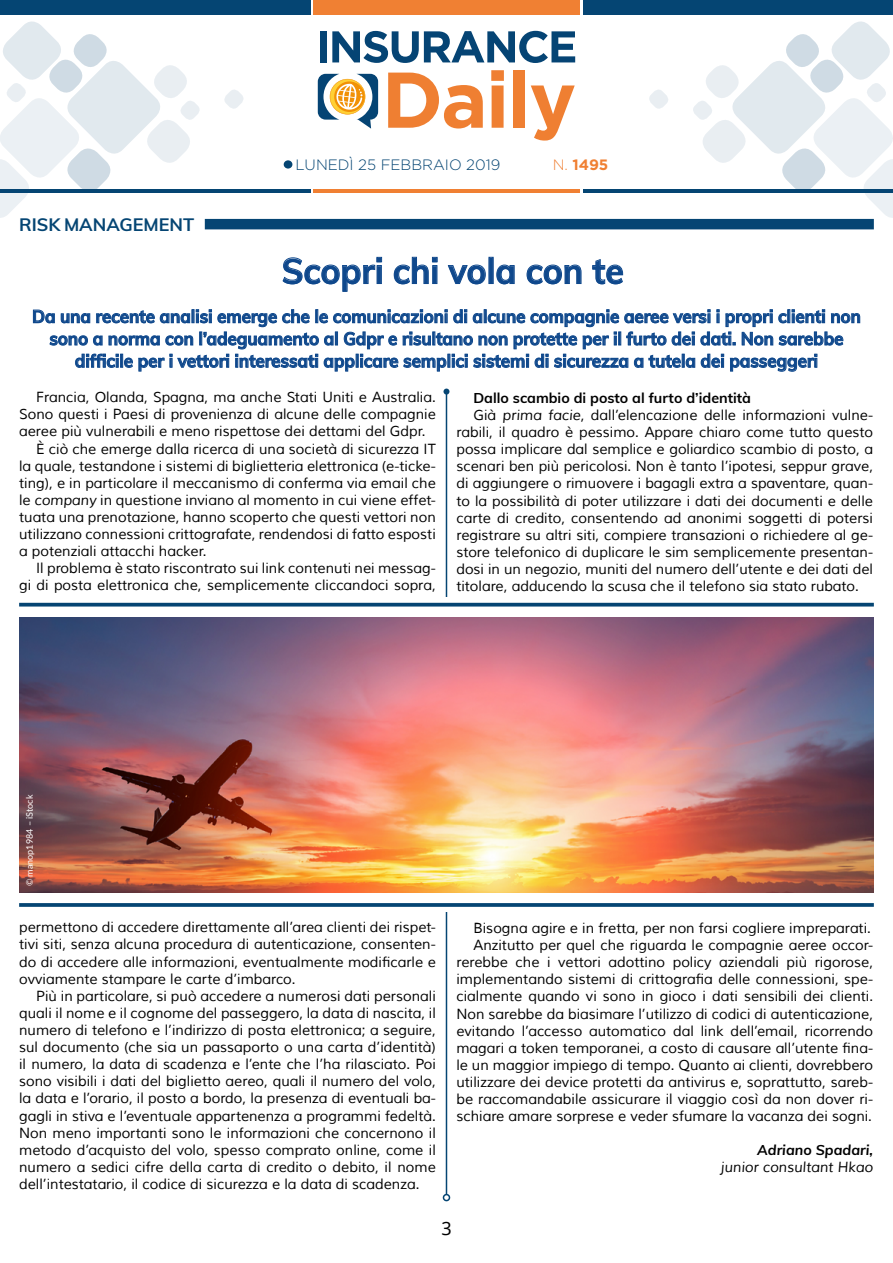
<style>
.page{position:relative;width:893px;height:1263px;background:#fff}
.page>*{position:absolute;margin:0;border:0;box-sizing:border-box;transform-origin:0 0}
.t1{font:700 35.7px "Muli";color:#0f488c;scale:.95 1}
.t2{font:700 18px "Muli";color:#054573}
.t3{font:18px "Noto Sans";color:#000}
.t4{font:700 17.85px/22.4px "Muli";color:#0f488c;text-align:center;scale:.95 1}
.t5{font:300 15px "Gotham";color:#054573}
.t6{font:700 15px "Gotham";color:#f08033}
.t7{font:14.25px/17.1px "Muli";color:#000;text-align:justify}
.t8{font:700 14.25px "Muli";color:#000}
.t9{font:italic 14.25px "Muli";color:#000}
.t10{font:italic 700 14.25px "Muli";color:#000}
.t11{font:9px "Lato";color:#fff}
.s1{font-weight:300}
.s2{font-style:italic}
</style>
<div class="page">
<div style="left:0;top:0;width:310px;height:15px;background:#054573"></div>
<div style="left:313px;top:0;width:266px;height:15px;background:#f08033"></div>
<hr style="left:0;top:189px;width:310px;height:3px;background:#054573">
<hr style="left:313px;top:189px;width:266px;height:3px;background:#f08033">
<div style="left:284px;top:160px;width:8px;height:9px;background:#054573;border-radius:50%"></div>
<svg style="left:649px;top:90px;width:19px;height:19px"></svg>
<svg style="left:224px;top:90px;width:20px;height:19px"></svg>
<svg style="left:691px;top:21px;width:202px;height:198px"></svg>
<svg style="left:0;top:21px;width:202px;height:197px"></svg>
<svg style="left:318px;top:74px;width:60px;height:55px"></svg>
<svg style="left:388px;top:73px;width:95px;height:56px"></svg>
<svg style="left:491px;top:70px;width:13px;height:58px"></svg>
<div style="left:513px;top:70px;width:12px;height:58px;background:#ef7f32"></div>
<svg style="left:531px;top:85px;width:44px;height:56px"></svg>
<div style="left:320px;top:31px;width:6px;height:31px;background:#054474"></div>
<svg style="left:332px;top:31px;width:243px;height:32px"></svg>
<hr style="left:583px;top:189px;width:310px;height:3px;background:#054573">
<div style="left:583px;top:0;width:310px;height:15px;background:#054573"></div>
<div style="left:205px;top:219px;width:669px;height:10px;background:#054573"></div>
<svg style="left:282px;top:257px;width:100px;height:35px"></svg>
<svg style="left:394px;top:257px;width:43px;height:28px"></svg>
<svg style="left:447px;top:264px;width:39px;height:21px"></svg>
<svg style="left:496px;top:264px;width:19px;height:21px"></svg>
<svg style="left:526px;top:264px;width:56px;height:21px"></svg>
<svg style="left:592px;top:259px;width:31px;height:26px"></svg>
<svg style="left:33px;top:309px;width:827px;height:63px"></svg>
<hr style="left:446px;top:392px;width:1px;height:802px;background:#054573">
<svg style="left:443px;top:389px;width:6px;height:6px"></svg>
<div style="left:443px;top:1194px;width:7px;height:7px;border:2px solid #054573;border-radius:50%"></div>
<div style="left:19px;top:597px;width:855px;height:315px;background:#fff"></div>
<hr style="left:19px;top:603px;width:855px;height:3px;background:#054573">
<svg style="left:19px;top:903px;width:855px;height:4px;background:#14507b"></svg>
<img style="left:19px;top:617px;width:855px;height:275px">
<p class="t2" style="left:19px;top:211px;width:177px">RISK MANAGEMENT</p>
<p class="t5" style="left:296px;top:157px;width:206px">LUNEDÌ 25 FEBBRAIO 2019</p>
<p class="t6" style="left:553px;top:156px;width:57px"><span class="s1">N.</span> 1495</p>
<h1 class="t1" style="left:282px;top:245px;width:362px">Scopri chi vola con te</h1>
<p class="t4" style="left:32px;top:304px;width:874px">Da una recente analisi emerge che le comunicazioni di alcune compagnie aeree versi i propri clienti non sono a norma con l’adeguamento al Gdpr e risultano non protette per il furto dei dati. Non sarebbe difficile per i vettori interessati applicare semplici sistemi di sicurezza a tutela dei passeggeri</p>
<p class="t7" style="left:36px;top:389px;width:401px">Francia, Olanda, Spagna, ma anche Stati Uniti e Australia.</p>
<p class="t7" style="left:19px;top:406px;width:418px">Sono questi i Paesi di provenienza di alcune delle compagnie</p>
<p class="t7" style="left:19px;top:423px;width:408px">aeree più vulnerabili e meno rispettose dei dettami del Gdpr.</p>
<p class="t7" style="left:36px;top:440px;width:401px">È ciò che emerge dalla ricerca di una società di sicurezza IT</p>
<p class="t7" style="left:19px;top:457px;width:418px">la quale, testandone i sistemi di biglietteria elettronica (e-ticke-</p>
<p class="t7" style="left:19px;top:474px;width:418px">ting), e in particolare il meccanismo di conferma via email che</p>
<p class="t7" style="left:19px;top:492px;width:418px">le <span class="s2">company</span> in questione inviano al momento in cui viene effet-</p>
<p class="t7" style="left:19px;top:509px;width:418px">tuata una prenotazione, hanno scoperto che questi vettori non</p>
<p class="t7" style="left:19px;top:526px;width:418px">utilizzano connessioni crittografate, rendendosi di fatto esposti</p>
<p class="t7" style="left:19px;top:543px;width:189px">a potenziali attacchi hacker.</p>
<p class="t7" style="left:36px;top:560px;width:401px">Il problema è stato riscontrato sui link contenuti nei messag-</p>
<p class="t7" style="left:19px;top:577px;width:418px">gi di posta elettronica che, semplicemente cliccandoci sopra,</p>
<p class="t8" style="left:473px;top:387px;width:279px">Dallo scambio di posto al furto d’identità</p>
<p class="t7" style="left:473px;top:407px;width:401px">Già <span class="s2">prima facie</span>, dall’elencazione delle informazioni vulne-</p>
<p class="t7" style="left:456px;top:424px;width:418px">rabili, il quadro è pessimo. Appare chiaro come tutto questo</p>
<p class="t7" style="left:456px;top:441px;width:418px">possa implicare dal semplice e goliardico scambio di posto, a</p>
<p class="t7" style="left:456px;top:458px;width:418px">scenari ben più pericolosi. Non è tanto l’ipotesi, seppur grave,</p>
<p class="t7" style="left:456px;top:475px;width:418px">di aggiungere o rimuovere i bagagli extra a spaventare, quan-</p>
<p class="t7" style="left:456px;top:492px;width:418px">to la possibilità di poter utilizzare i dati dei documenti e delle</p>
<p class="t7" style="left:456px;top:509px;width:418px">carte di credito, consentendo ad anonimi soggetti di potersi</p>
<p class="t7" style="left:456px;top:526px;width:418px">registrare su altri siti, compiere transazioni o richiedere al ge-</p>
<p class="t7" style="left:456px;top:544px;width:418px">store telefonico di duplicare le sim semplicemente presentan-</p>
<p class="t7" style="left:456px;top:561px;width:418px">dosi in un negozio, muniti del numero dell’utente e dei dati del</p>
<p class="t7" style="left:456px;top:578px;width:404px">titolare, adducendo la scusa che il telefono sia stato rubato.</p>
<p class="t11" style="left:23px;top:886px;width:93px;rotate:-90deg">© manop1984 – iStock</p>
<p class="t7" style="left:19px;top:919px;width:418px">permettono di accedere direttamente all’area clienti dei rispet&shy;tivi siti, senza alcuna procedura di autenticazione, consenten&shy;do di accedere alle informazioni, eventualmente modificarle e ovviamente stampare le carte d’imbarco.</p>
<p class="t7" style="left:19px;top:987px;width:418px;text-indent:17px">Più in particolare, si può accedere a numerosi dati personali quali il nome e il cognome del passeggero, la data di nascita, il numero di telefono e l’indirizzo di posta elettronica; a seguire, sul documento (che sia un passaporto o una carta d’identità) il numero, la data di scadenza e l’ente che l’ha rilasciato. Poi sono visibili i dati del biglietto aereo, quali il numero del volo, la data e l’orario, il posto a bordo, la presenza di eventuali ba&shy;gagli in stiva e l’eventuale appartenenza a programmi fedeltà.<br>Non meno importanti sono le informazioni che concernono il metodo d’acquisto del volo, spesso comprato online, come il numero a sedici cifre della carta di credito o debito, il nome dell’intestatario, il codice di sicurezza e la data di scadenza.</p>
<p class="t7" style="left:456px;top:920px;width:418px;text-align:right">Bisogna agire e in fretta, per non farsi cogliere impreparati.<br>Anzitutto per quel che riguarda le compagnie aeree occor&shy;rerebbe che i vettori adottino policy aziendali più rigorose, implementando sistemi di crittografia delle connessioni, spe&shy;cialmente quando vi sono in gioco i dati sensibili dei clienti.<br>Non sarebbe da biasimare l’utilizzo di codici di autenticazione, evitando l’accesso automatico dal link dell’email, ricorrendo magari a token temporanei, a costo di causare all’utente fina&shy;le un maggior impiego di tempo. Quanto ai clienti, dovrebbero utilizzare dei device protetti da antivirus e, soprattutto, sareb&shy;be raccomandabile assicurare il viaggio così da non dover ri&shy;schiare amare sorprese e veder sfumare la vacanza dei sogni.</p>
<p class="t10" style="left:757px;top:1140px;width:117px">Adriano Spadari,</p>
<p class="t9" style="left:721px;top:1159px;width:154px">junior consultant Hkao</p>
<p class="t3" style="left:441px;top:1216px;width:12px">3</p>
</div>
